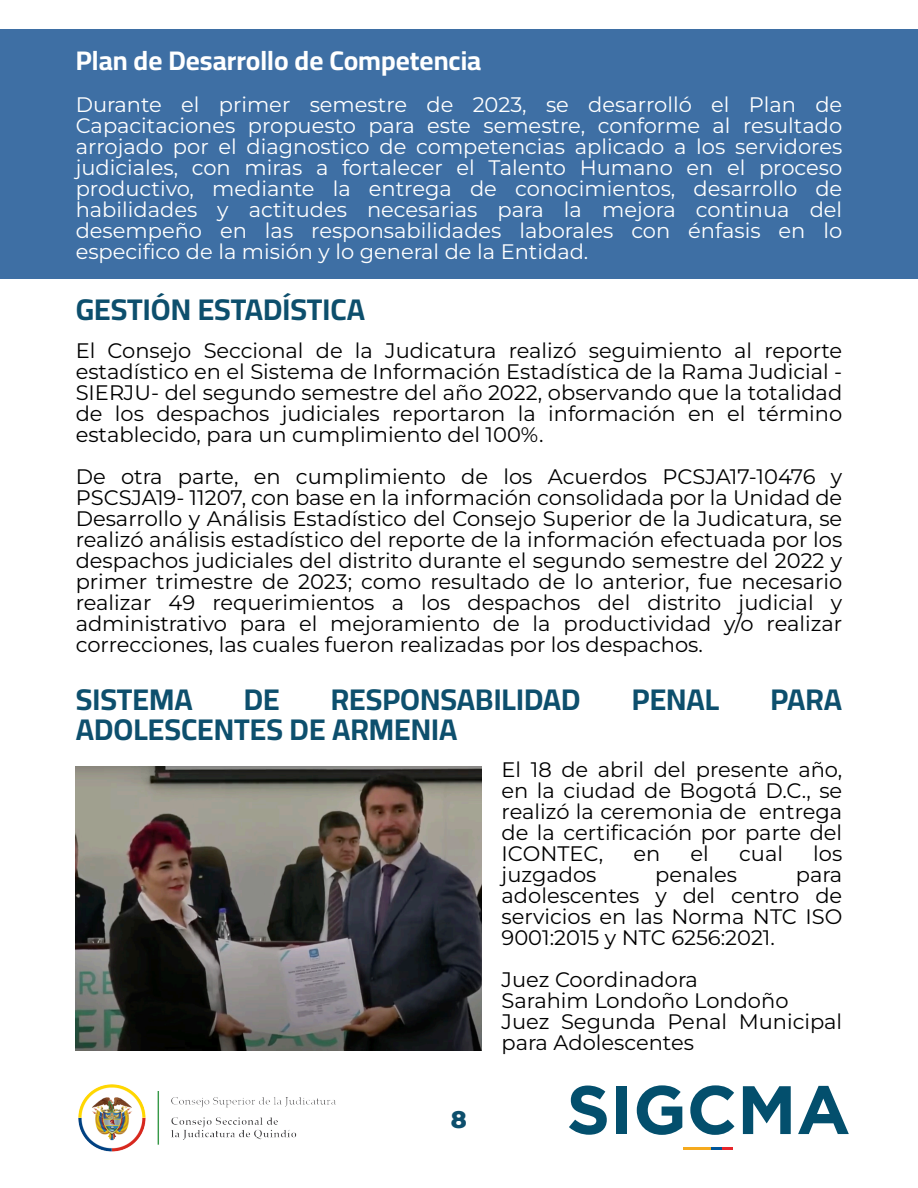
<style>
.page{position:relative;width:918px;height:1188px;background:#fff}
.page>*{position:absolute;margin:0;border:0;box-sizing:border-box;transform-origin:0 0}
.t1{font:700 30px "Cairo";color:#0d4f6d}
.t2{font:700 27px "Cairo";color:#fff}
.t3{font:800 24px "Montserrat";color:#0d4f6d}
.t4{font:21px/21px "Montserrat";color:#000;text-align:justify}
.t5{font:21px/21px "Montserrat";color:#fff;text-align:justify}
</style>
<div class="page">
<svg style="left:569px;top:1086px;width:38px;height:49px"></svg>
<div style="left:616px;top:1086px;width:11px;height:48px;background:#034f6d"></div>
<svg style="left:637px;top:1085px;width:45px;height:50px"></svg>
<svg style="left:690px;top:1085px;width:44px;height:50px"></svg>
<svg style="left:743px;top:1086px;width:48px;height:48px"></svg>
<svg style="left:798px;top:1086px;width:51px;height:48px"></svg>
<hr style="left:683px;top:1148px;width:28px;height:2px;background:#f5aa1e">
<svg style="left:711px;top:1148px;width:22px;height:2px"></svg>
<img style="left:78px;top:1084px;width:258px;height:68px">
<div style="left:0;top:30px;width:918px;height:249px;background:#3e6fa4"></div>
<img style="left:76px;top:767px;width:406px;height:284px">
<p class="t2" style="left:76px;top:45px;width:407px">Plan de Desarrollo de Competencia</p>
<p class="t5" style="left:76px;top:94px;width:768px">Durante el primer semestre de 2023, se desarrolló el Plan de Capacitaciones propuesto para este semestre, conforme al resultado arrojado por el diagnostico de competencias aplicado a los servidores judiciales, con miras a fortalecer el Talento Humano en el proceso productivo, mediante la entrega de conocimientos, desarrollo de habilidades y actitudes necesarias para la mejora continua del desempeño en las responsabilidades laborales con énfasis en lo especifico de la misión y lo general de la Entidad.</p>
<h1 class="t1" style="left:76px;top:292px;width:291px">GESTIÓN ESTADÍSTICA</h1>
<p class="t4" style="left:76px;top:340px;width:768px">El Consejo Seccional de la Judicatura realizó seguimiento al reporte estadístico en el Sistema de Información Estadística de la Rama Judicial - SIERJU- del segundo semestre del año 2022, observando que la totalidad de los despachos judiciales reportaron la información en el término establecido, para un cumplimiento del 100%.</p>
<p class="t4" style="left:76px;top:466px;width:768px">De otra parte, en cumplimiento de los Acuerdos PCSJA17-10476 y PSCSJA19- 11207, con base en la información consolidada por la Unidad de Desarrollo y Análisis Estadístico del Consejo Superior de la Judicatura, se realizó análisis estadístico del reporte de la información efectuada por los despachos judiciales del distrito durante el segundo semestre del 2022 y primer trimestre de 2023; como resultado de lo anterior, fue necesario realizar 49 requerimientos a los despachos del distrito judicial y administrativo para el mejoramiento de la productividad y/o realizar correcciones, las cuales fueron realizadas por los despachos.</p>
<h1 class="t1" style="left:76px;top:682px;width:119px">SISTEMA</h1>
<h1 class="t1" style="left:244px;top:682px;width:37px">DE</h1>
<h1 class="t1" style="left:331px;top:682px;width:251px">RESPONSABILIDAD</h1>
<h1 class="t1" style="left:632px;top:682px;width:89px">PENAL</h1>
<h1 class="t1" style="left:770px;top:682px;width:73px">PARA</h1>
<h1 class="t1" style="left:76px;top:712px;width:383px">ADOLESCENTES DE ARMENIA</h1>
<p class="t4" style="left:502px;top:759px;width:342px">El 18 de abril del presente año, en la ciudad de Bogotá D.C., se realizó la ceremonia de entrega de la certificación por parte del ICONTEC,</p>
<p class="t4" style="left:634px;top:843px;width:28px">en</p>
<p class="t4" style="left:691px;top:843px;width:20px">el</p>
<p class="t4" style="left:739px;top:843px;width:45px">cual</p>
<p class="t4" style="left:813px;top:843px;width:31px">los</p>
<p class="t3" style="left:451px;top:1104px;width:18px">8</p>
<p class="t4" style="left:502px;top:864px;width:96px">juzgados</p>
<p class="t4" style="left:655px;top:864px;width:84px">penales</p>
<p class="t4" style="left:502px;top:864px;width:342px;text-indent:294px">para adolescentes y del centro de servicios en las Norma NTC ISO 9001:2015 y NTC 6256:2021.</p>
<p class="t4" style="left:502px;top:969px;width:342px;text-align:left">Juez Coordinadora<br>Sarahim Londoño Londoño<br>Juez Segunda Penal Municipal para Adolescentes</p>
</div>
